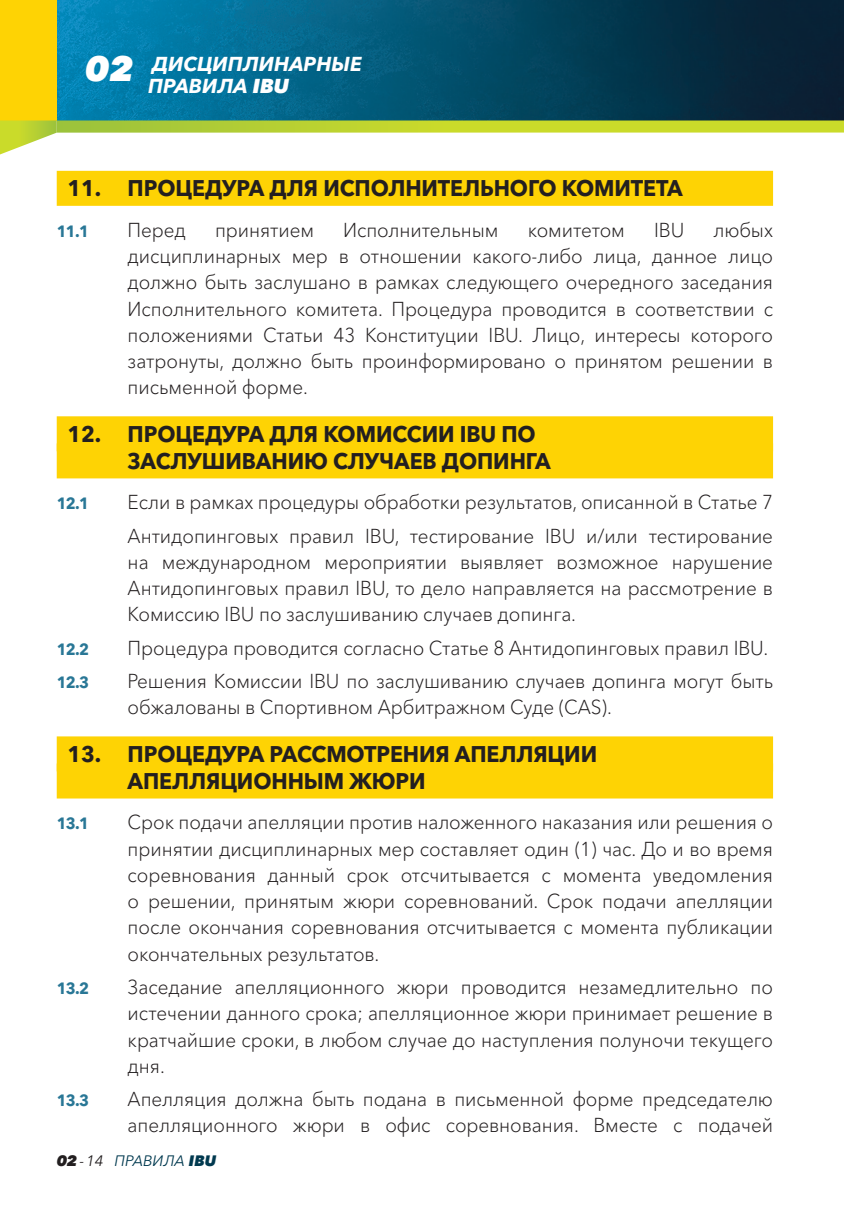
<style>
.page{position:relative;width:844px;height:1205px;background:#fff}
.page>*{position:absolute;margin:0;border:0;box-sizing:border-box;transform-origin:0 0}
.t1{font:700 22.5px/27px "Avenir Next W1 G";letter-spacing:-.005em;color:#231f20;scale:.95 1}
.t2{font:300 20px/26.2px "Avenir Next W1 G";letter-spacing:-.005em;color:#231f20;text-align:justify;scale:.95 1}
.t3{font:italic 700 20px/22.5px "Avenir Next W1 G";color:#fff}
.t4{font:700 16.25px "Avenir Next W1 G";letter-spacing:-.05em;color:#297796;scale:.95 1}
.t5{font:italic 15px "Avenir Next W1 G";color:#01394f}
.s1{font-weight:800}
.s2{font-weight:800;color:#231f20}
.s3{color:#231f20}
</style>
<div class="page">
<img style="left:57px;top:0;width:787px;height:120px">
<div style="left:0;top:0;width:57px;height:120px;background:#fed304"></div>
<svg style="left:0;top:120px;width:57px;height:35px"></svg>
<svg style="left:57px;top:120px;width:786px;height:13px;background:#b9d037"></svg>
<svg style="left:843px;top:120px;width:1px;height:13px"></svg>
<div style="left:57px;top:171px;width:715px;height:35px;background:#fed304"></div>
<div style="left:57px;top:416px;width:715px;height:35px;background:#fed304"></div>
<div style="left:57px;top:443px;width:715px;height:35px;background:#fed304"></div>
<div style="left:57px;top:736px;width:715px;height:35px;background:#fed304"></div>
<div style="left:57px;top:763px;width:715px;height:35px;background:#fed304"></div>
<p class="t3" style="left:85px;top:53px;width:278px;text-indent:67px">ДИСЦИПЛИНАРНЫЕ<br><sup>02</sup> ПРАВИЛА <span class="s1">IBU</span></p>
<p class="t1" style="left:67px;top:175px;width:649px">11. ПРОЦЕДУРА ДЛЯ ИСПОЛНИТЕЛЬНОГО КОМИТЕТА</p>
<p class="t4" style="left:57px;top:221px;width:35px">11.1</p>
<p class="t2" style="left:128px;top:217px;width:63px">Перед</p>
<p class="t2" style="left:215px;top:217px;width:106px">принятием</p>
<p class="t2" style="left:343px;top:217px;width:165px">Исполнительным</p>
<p class="t2" style="left:527px;top:217px;width:104px">комитетом</p>
<p class="t2" style="left:654px;top:217px;width:33px">IBU</p>
<p class="t2" style="left:128px;top:217px;width:680px;text-indent:585px">любых дисциплинарных мер в отношении какого-либо лица, данное лицо должно быть заслушано в рамках следующего очередного заседания Исполнительного комитета. Процедура проводится в соответствии с положениями Статьи 43 Конституции IBU. Лицо, интересы которого затронуты, должно быть проинформировано о принятом решении в письменной форме.</p>
<p class="t1" style="left:128px;top:420px;width:447px;text-indent:-60px">12. ПРОЦЕДУРА ДЛЯ КОМИССИИ IBU ПО<br>ЗАСЛУШИВАНИЮ СЛУЧАЕВ ДОПИНГА</p>
<p class="t4" style="left:57px;top:494px;width:35px">12.1</p>
<p class="t2" style="left:128px;top:486px;width:680px;line-height:33.2px">Если в рамках процедуры обработки результатов, описанной в Статье 7<br>Антидопинговых правил IBU, тестирование IBU и/или тестирование</p>
<p class="t2" style="left:128px;top:549px;width:680px">на международном мероприятии выявляет возможное нарушение Антидопинговых правил IBU, то дело направляется на рассмотрение в Комиссию IBU по заслушиванию случаев допинга.</p>
<p class="t4" style="left:57px;top:639px;width:35px">12.2</p>
<p class="t2" style="left:128px;top:635px;width:675px">Процедура проводится согласно Статье 8 Антидопинговых правил IBU.</p>
<p class="t4" style="left:57px;top:672px;width:35px">12.3</p>
<p class="t2" style="left:128px;top:668px;width:680px">Решения Комиссии IBU по заслушиванию случаев допинга могут быть обжалованы в Спортивном Арбитражном Суде (CAS).</p>
<p class="t1" style="left:128px;top:740px;width:495px;text-indent:-60px">13. ПРОЦЕДУРА РАССМОТРЕНИЯ АПЕЛЛЯЦИИ<br>АПЕЛЛЯЦИОННЫМ ЖЮРИ</p>
<p class="t4" style="left:57px;top:814px;width:35px">13.1</p>
<p class="t2" style="left:128px;top:809px;width:680px">Срок подачи апелляции против наложенного наказания или решения о принятии дисциплинарных мер составляет один (1) час. До и во время соревнования данный срок отсчитывается с момента уведомления о решении, принятым жюри соревнований. Срок подачи апелляции после окончания соревнования отсчитывается с момента публикации окончательных результатов.</p>
<p class="t4" style="left:57px;top:978px;width:35px">13.2</p>
<p class="t2" style="left:128px;top:974px;width:680px">Заседание апелляционного жюри проводится незамедлительно по истечении данного срока; апелляционное жюри принимает решение в кратчайшие сроки, в любом случае до наступления полуночи текущего дня.</p>
<p class="t4" style="left:57px;top:1090px;width:35px">13.3</p>
<p class="t2" style="left:128px;top:1086px;width:680px">Апелляция должна быть подана в письменной форме председателю апелляционного жюри в офис соревнования. Вместе с подачей</p>
<p class="t5" style="left:57px;top:1152px;width:161px"><span class="s2">02</span><span class="s3">- 14</span> ПРАВИЛА <span class="s1">IBU</span></p>
</div>
